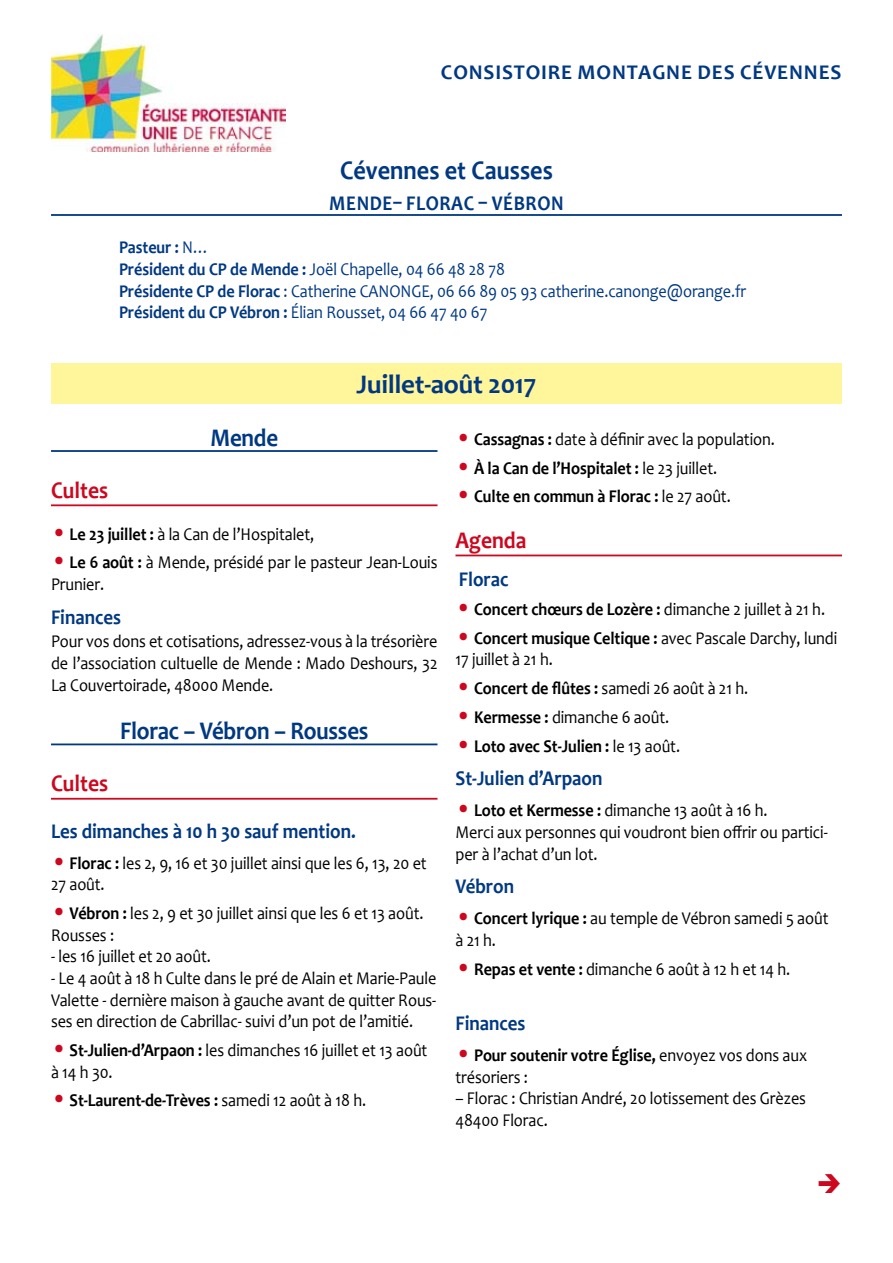
<style>
.page{position:relative;width:893px;height:1263px;background:#fff}
.page>*{position:absolute;margin:0;border:0;box-sizing:border-box;transform-origin:0 0}
.t1{font:700 27px "Candara";letter-spacing:-.01em;color:#003882;scale:.9 1}
.t2{font:700 27px "Candara";letter-spacing:-.01em;color:#003882}
.t3{font:700 25.5px "Candara";letter-spacing:-.01em;color:#003882;scale:.9 1}
.t4{font:700 24px "Candara";color:#cd071e;scale:.9 1}
.t5{font:700 21px "Candara";color:#003882;scale:.9 1}
.t6{font:700 21px "Candara";letter-spacing:.04em;color:#003882}
.t7{font:700 21px "Candara";letter-spacing:.03em;color:#003882;scale:.9 1}
.t8{font:18px/21.6px "Candara";letter-spacing:-.005em;color:#000;scale:.9 1}
.t9{font:700 18px "Candara";letter-spacing:-.005em;color:#000;scale:.9 1}
.t10{font:18px/21.6px "Candara";letter-spacing:-.005em;color:#003882;scale:.9 1}
.s1{font-weight:700}
.s2{font-size:24px;color:#cd071e}
.s3{font-weight:400;font-size:24px;color:#cd071e}
.s4{font-weight:400}
</style>
<div class="page">
<hr style="left:51px;top:450px;width:386px;height:2px;background:#003882">
<hr style="left:51px;top:504px;width:386px;height:2px;background:#cd071e">
<hr style="left:51px;top:743px;width:386px;height:2px;background:#003882">
<hr style="left:51px;top:798px;width:386px;height:2px;background:#cd071e">
<hr style="left:455px;top:554px;width:387px;height:2px;background:#cd071e">
<div style="left:51px;top:363px;width:791px;height:41px;background:#fff59a"></div>
<hr style="left:51px;top:214px;width:791px;height:2px;background:#003882">
<img style="left:51px;top:34px;width:234px;height:117px">
<p class="t6" style="left:441px;top:60px;width:400px">Consistoire montagne des cévennes</p>
<h1 class="t1" style="left:340px;top:154px;width:238px">Cévennes et Causses</h1>
<p class="t7" style="left:329px;top:190px;width:262px">Mende– Florac – Vébron</p>
<p class="t10" style="left:119px;top:237px;width:698px"><span class="s1">Pasteur :</span> N…<br><span class="s1">Président du CP de Mende :</span> Joël Chapelle, 04 66 48 28 78<br><span class="s1">Présidente CP de Florac</span> : Catherine CANONGE, 06 66 89 05 93 catherine.canonge@orange.fr <span class="s1">Président du CP Vébron :</span> Élian Rousset, 04 66 47 40 67</p>
<h1 class="t2" style="left:357px;top:368px;width:181px">Juillet-août 2017</h1>
<h2 class="t3" style="left:210px;top:422px;width:77px">Mende</h2>
<h3 class="t4" style="left:51px;top:476px;width:65px">Cultes</h3>
<p class="t8" style="left:51px;top:523px;width:294px"><span class="s2">•</span> <span class="s1">Le 23 juillet :</span> à la Can de l’Hospitalet,</p>
<p class="t8" style="left:51px;top:552px;width:431px"><span class="s2">•</span> <span class="s1">Le 6 août :</span> à Mende, présidé par le pasteur Jean-Louis<br>Prunier.</p>
<p class="t5" style="left:51px;top:604px;width:79px">Finances</p>
<p class="t8" style="left:51px;top:631px;width:431px;text-align:justify">Pour vos dons et cotisations, adressez-vous à la trésorière de l’association cultuelle de Mende : Mado Deshours, 32<br>La Couvertoirade, 48000 Mende.</p>
<h2 class="t3" style="left:120px;top:716px;width:278px">Florac – Vébron – Rousses</h2>
<h3 class="t4" style="left:51px;top:769px;width:65px">Cultes</h3>
<p class="t5" style="left:51px;top:818px;width:340px">Les dimanches à 10 h 30 sauf mention.</p>
<p class="t8" style="left:51px;top:852px;width:419px"><span class="s2">•</span> <span class="s1">Florac :</span> les 2, 9, 16 et 30 juillet ainsi que les 6, 13, 20 et<br>27 août.</p>
<p class="t8" style="left:51px;top:903px;width:415px"><span class="s2">•</span> <span class="s1">Vébron :</span> les 2, 9 et 30 juillet ainsi que les 6 et 13 août.<br>Rousses :</p>
<p class="t8" style="left:51px;top:946px;width:179px">- les 16 juillet et 20 août.</p>
<p class="t8" style="left:51px;top:967px;width:430px;text-align:justify">- Le 4 août à 18 h Culte dans le pré de Alain et Marie-Paule Valette - dernière maison à gauche avant de quitter Rous&shy;ses en direction de Cabrillac- suivi d’un pot de l’amitié.</p>
<p class="t8" style="left:51px;top:1039px;width:420px"><span class="s2">•</span> <span class="s1">St-Julien-d’Arpaon :</span> les dimanches 16 juillet et 13 août à14h30.</p>
<p class="t9" style="left:51px;top:1090px;width:352px"><span class="s3">•</span> St-Laurent-de-Trèves : <span class="s4">samedi 12 août à 18 h.</span></p>
<p class="t8" style="left:455px;top:428px;width:356px"><span class="s2">•</span> <span class="s1">Cassagnas :</span> date à définir avec la population.</p>
<p class="t9" style="left:455px;top:457px;width:292px"><span class="s3">•</span> À la Can de l’Hospitalet : <span class="s4">le 23 juillet.</span></p>
<p class="t9" style="left:455px;top:486px;width:307px"><span class="s3">•</span> Culte en commun à Florac : <span class="s4">le 27 août.</span></p>
<h3 class="t4" style="left:455px;top:526px;width:80px">Agenda</h3>
<p class="t5" style="left:459px;top:567px;width:57px">Florac</p>
<p class="t9" style="left:455px;top:598px;width:412px"><span class="s3">•</span> Concert chœurs de Lozère : <span class="s4">dimanche 2 juillet à 21 h.</span></p>
<p class="t8" style="left:455px;top:627px;width:426px"><span class="s2">•</span> <span class="s1">Concert musique Celtique :</span> avec Pascale Darchy, lundi<br>17 juillet à 21 h.</p>
<p class="t8" style="left:455px;top:677px;width:327px"><span class="s2">•</span> <span class="s1">Concert de flûtes :</span> samedi 26 août à 21 h.</p>
<p class="t8" style="left:455px;top:706px;width:239px"><span class="s2">•</span> <span class="s1">Kermesse :</span> dimanche 6 août.</p>
<p class="t9" style="left:455px;top:735px;width:251px"><span class="s3">•</span> Loto avec St-Julien : <span class="s4">le 13 août.</span></p>
<p class="t5" style="left:455px;top:766px;width:165px">St-Julien d’Arpaon</p>
<p class="t8" style="left:455px;top:800px;width:415px"><span class="s2">•</span> <span class="s1">Loto et Kermesse :</span> dimanche 13 août à 16 h.<br>Merci aux personnes qui voudront bien offrir ou partici&shy;per à l’achat d’un lot.</p>
<p class="t5" style="left:455px;top:874px;width:67px">Vébron</p>
<p class="t8" style="left:455px;top:908px;width:416px"><span class="s2">•</span> <span class="s1">Concert lyrique :</span> au temple de Vébron samedi 5 août à21h.</p>
<p class="t8" style="left:455px;top:958px;width:373px"><span class="s2">•</span> <span class="s1">Repas et vente :</span> dimanche 6 août à 12 h et 14 h.</p>
<p class="t5" style="left:455px;top:1010px;width:79px">Finances</p>
<p class="t8" style="left:455px;top:1044px;width:392px"><span class="s2">•</span> <span class="s1">Pour soutenir votre Église,</span> envoyez vos dons aux trésoriers :</p>
<p class="t8" style="left:455px;top:1087px;width:391px">– Florac : Christian André, 20 lotissement des Grèzes<br>48400 Florac.</p>
</div>
